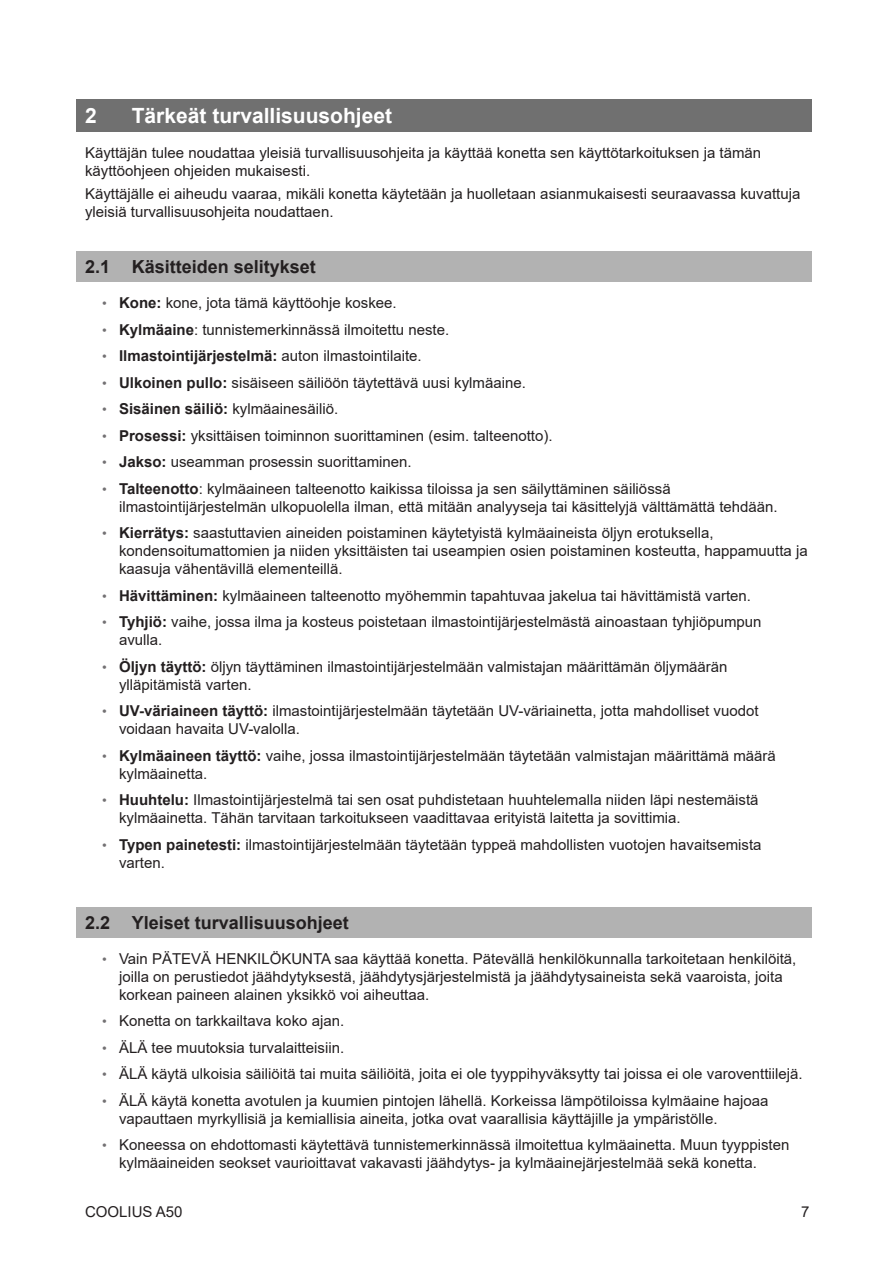
<style>
.page{position:relative;width:893px;height:1263px;background:#fff}
.page>*{position:absolute;margin:0;border:0;box-sizing:border-box;transform-origin:0 0}
.t1{font:700 21px "Arial";color:#fff}
.t2{font:700 18px "Arial";color:#231f20}
.t3{font:15px/18px "Arial";color:#231f20}
.t4{font:700 15px "Arial";color:#231f20}
.s1{font-size:13.5px;color:#737173}
.s2{font-weight:700}
.s3{font-weight:400;font-size:13.5px;color:#737173}
.s4{font-weight:400}
</style>
<div class="page">
<div style="left:77px;top:99px;width:735px;height:33px;background:#707070"></div>
<div style="left:77px;top:252px;width:735px;height:30px;background:#b2b2b2"></div>
<div style="left:77px;top:907px;width:735px;height:30px;background:#b2b2b2"></div>
<h1 class="t1" style="left:85px;top:101px;width:13px">2</h1>
<h1 class="t1" style="left:132px;top:101px;width:262px">Tärkeät turvallisuusohjeet</h1>
<p class="t3" style="left:85px;top:144px;width:678px">Käyttäjän tulee noudattaa yleisiä turvallisuusohjeita ja käyttää konetta sen käyttötarkoituksen ja tämän käyttöohjeen ohjeiden mukaisesti.</p>
<p class="t3" style="left:85px;top:184px;width:717px">Käyttäjälle ei aiheudu vaaraa, mikäli konetta käytetään ja huolletaan asianmukaisesti seuraavassa kuvattuja yleisiä turvallisuusohjeita noudattaen.</p>
<p class="t2" style="left:85px;top:254px;width:232px">2.1 Käsitteiden selitykset</p>
<p class="t3" style="left:102px;top:294px;width:296px"><span class="s1">•</span> <span class="s2">Kone:</span> kone, jota tämä käyttöohje koskee.</p>
<p class="t3" style="left:102px;top:320px;width:349px"><span class="s1">•</span> <span class="s2">Kylmäaine</span>: tunnistemerkinnässä ilmoitettu neste.</p>
<p class="t4" style="left:102px;top:345px;width:321px"><span class="s3">•</span> Ilmastointijärjestelmä: <span class="s4">auton ilmastointilaite.</span></p>
<p class="t3" style="left:102px;top:373px;width:425px"><span class="s1">•</span> <span class="s2">Ulkoinen pullo:</span> sisäiseen säiliöön täytettävä uusi kylmäaine.</p>
<p class="t3" style="left:102px;top:400px;width:238px"><span class="s1">•</span> <span class="s2">Sisäinen säiliö:</span> kylmäainesäiliö.</p>
<p class="t3" style="left:102px;top:426px;width:452px"><span class="s1">•</span> <span class="s2">Prosessi:</span> yksittäisen toiminnon suorittaminen (esim. talteenotto).</p>
<p class="t3" style="left:102px;top:453px;width:311px"><span class="s1">•</span> <span class="s2">Jakso:</span> useamman prosessin suorittaminen.</p>
<p class="t3" style="left:119px;top:479px;width:660px;text-indent:-17px"><span class="s1">•</span> <span class="s2">Talteenotto</span>: kylmäaineen talteenotto kaikissa tiloissa ja sen säilyttäminen säiliössä ilmastointijärjestelmän ulkopuolella ilman, että mitään analyyseja tai käsittelyjä välttämättä tehdään.</p>
<p class="t3" style="left:119px;top:524px;width:690px;text-indent:-17px"><span class="s1">•</span> <span class="s2">Kierrätys:</span> saastuttavien aineiden poistaminen käytetyistä kylmäaineista öljyn erotuksella, kondensoitumattomien ja niiden yksittäisten tai useampien osien poistaminen kosteutta, happamuutta ja kaasuja vähentävillä elementeillä.</p>
<p class="t3" style="left:102px;top:586px;width:650px"><span class="s1">•</span> <span class="s2">Hävittäminen:</span> kylmäaineen talteenotto myöhemmin tapahtuvaa jakelua tai hävittämistä varten.</p>
<p class="t3" style="left:119px;top:613px;width:644px;text-indent:-17px"><span class="s1">•</span> <span class="s2">Tyhjiö:</span> vaihe, jossa ilma ja kosteus poistetaan ilmastointijärjestelmästä ainoastaan tyhjiöpumpun avulla.</p>
<p class="t3" style="left:119px;top:657px;width:610px;text-indent:-17px"><span class="s1">•</span> <span class="s2">Öljyn täyttö:</span> öljyn täyttäminen ilmastointijärjestelmään valmistajan määrittämän öljymäärän ylläpitämistä varten.</p>
<p class="t3" style="left:119px;top:702px;width:641px;text-indent:-17px"><span class="s1">•</span> <span class="s2">UV-väriaineen täyttö:</span> ilmastointijärjestelmään täytetään UV-väriainetta, jotta mahdolliset vuodot voidaan havaita UV-valolla.</p>
<p class="t3" style="left:119px;top:746px;width:658px;text-indent:-17px"><span class="s1">•</span> <span class="s2">Kylmäaineen täyttö:</span> vaihe, jossa ilmastointijärjestelmään täytetään valmistajan määrittämä määrä kylmäainetta.</p>
<p class="t3" style="left:119px;top:791px;width:641px;text-indent:-17px"><span class="s1">•</span> <span class="s2">Huuhtelu:</span> Ilmastointijärjestelmä tai sen osat puhdistetaan huuhtelemalla niiden läpi nestemäistä kylmäainetta. Tähän tarvitaan tarkoitukseen vaadittavaa erityistä laitetta ja sovittimia.</p>
<p class="t3" style="left:119px;top:835px;width:644px;text-indent:-17px"><span class="s1">•</span> <span class="s2">Typen painetesti:</span> ilmastointijärjestelmään täytetään typpeä mahdollisten vuotojen havaitsemista varten.</p>
<p class="t2" style="left:85px;top:910px;width:265px">2.2 Yleiset turvallisuusohjeet</p>
<p class="t3" style="left:119px;top:949px;width:679px;text-indent:-17px"><span class="s1">•</span> Vain PÄTEVÄ HENKILÖKUNTA saa käyttää konetta. Pätevällä henkilökunnalla tarkoitetaan henkilöitä, joilla on perustiedot jäähdytyksestä, jäähdytysjärjestelmistä ja jäähdytysaineista sekä vaaroista, joita korkean paineen alainen yksikkö voi aiheuttaa.</p>
<p class="t3" style="left:102px;top:1012px;width:244px"><span class="s1">•</span> Konetta on tarkkailtava koko ajan.</p>
<p class="t3" style="left:102px;top:1038px;width:244px"><span class="s1">•</span> ÄLÄ tee muutoksia turvalaitteisiin.</p>
<p class="t3" style="left:102px;top:1065px;width:702px"><span class="s1">•</span> ÄLÄ käytä ulkoisia säiliöitä tai muita säiliöitä, joita ei ole tyyppihyväksytty tai joissa ei ole varoventtiilejä.</p>
<p class="t3" style="left:119px;top:1091px;width:651px;text-indent:-17px"><span class="s1">•</span> ÄLÄ käytä konetta avotulen ja kuumien pintojen lähellä. Korkeissa lämpötiloissa kylmäaine hajoaa vapauttaen myrkyllisiä ja kemiallisia aineita, jotka ovat vaarallisia käyttäjille ja ympäristölle.</p>
<p class="t3" style="left:119px;top:1136px;width:672px;text-indent:-17px"><span class="s1">•</span> Koneessa on ehdottomasti käytettävä tunnistemerkinnässä ilmoitettua kylmäainetta. Muun tyyppisten kylmäaineiden seokset vaurioittavat vakavasti jäähdytys- ja kylmäainejärjestelmää sekä konetta.</p>
<p class="t3" style="left:85px;top:1202px;width:99px">COOLIUS A50</p>
<p class="t3" style="left:801px;top:1202px;width:10px">7</p>
</div>
